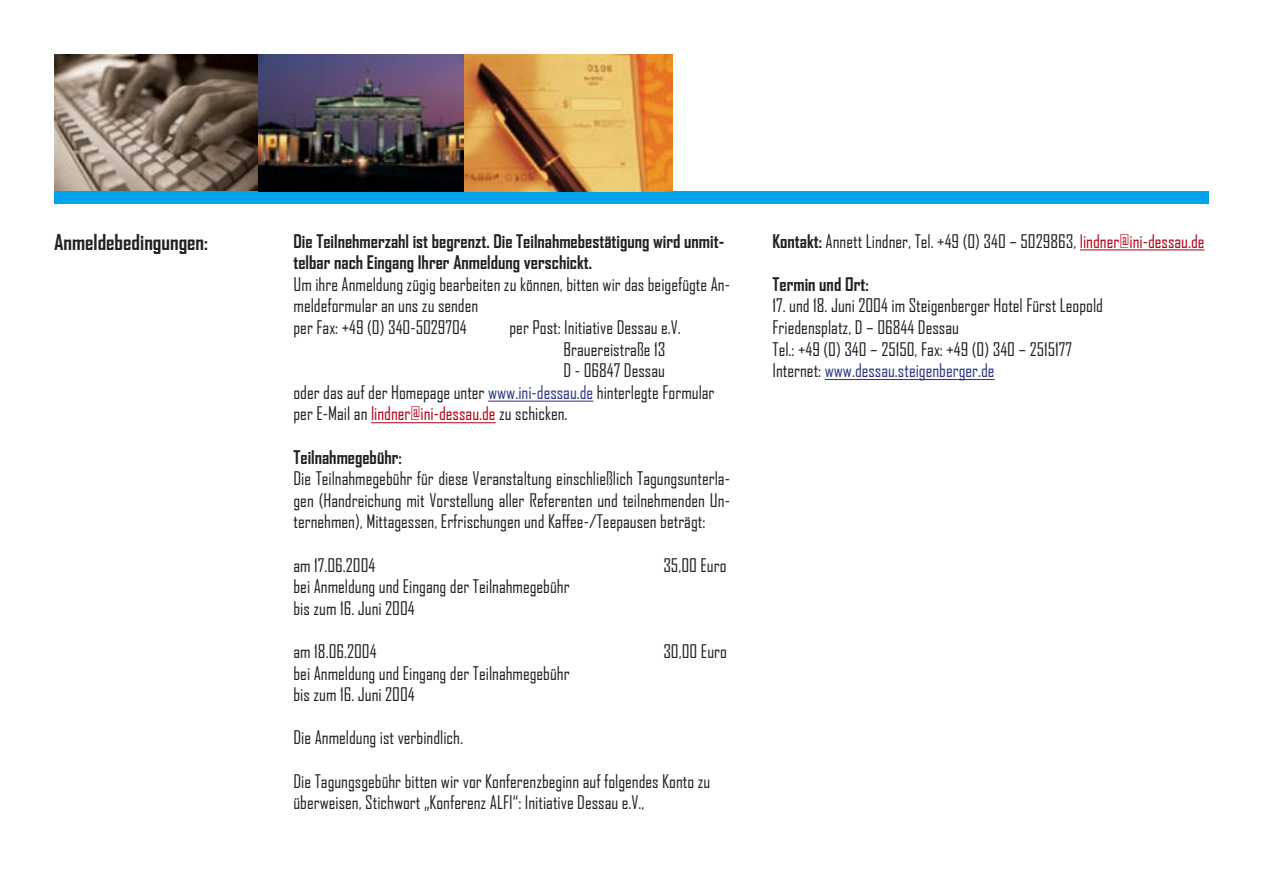
<style>
.page{position:relative;width:1263px;height:893px;background:#fff}
.page>*{position:absolute;margin:0;border:0;box-sizing:border-box;transform-origin:0 0}
.t1{font:700 21px "Agency FB";color:#212125}
.t2{font:18px/21.6px "Agency FB";color:#212125}
.t3{font:700 18px/21.6px "Agency FB";color:#212125}
.t4{font:18px "Agency FB";color:#2d3682}
.s1{color:#2d3682}
.s2{color:#b30215}
.s3{font-weight:700}
.s4{color:#212125}
</style>
<div class="page">
<hr style="left:488px;top:401px;width:105px;height:1px;background:#2d3682">
<hr style="left:371px;top:422px;width:125px;height:1px;background:#b30215">
<hr style="left:1080px;top:249px;width:124px;height:1px;background:#b30215">
<hr style="left:825px;top:379px;width:170px;height:1px;background:#2d3682">
<div style="left:55px;top:191px;width:1154px;height:13px;background:#00a4e8"></div>
<img style="left:54px;top:54px;width:618px;height:137px">
<p class="t1" style="left:54px;top:229px;width:156px">Anmeldebedingungen:</p>
<p class="t3" style="left:293px;top:230px;width:432px">Die Teilnehmerzahl ist begrenzt. Die Teilnahmebestätigung wird unmit&shy;telbar nach Eingang Ihrer Anmeldung verschickt.</p>
<p class="t2" style="left:293px;top:273px;width:438px">Um ihre Anmeldung zügig bearbeiten zu können, bitten wir das beigefügte An&shy;meldeformular an uns zu senden</p>
<p class="t2" style="left:293px;top:316px;width:175px">per Fax: +49 (0) 340-5029704</p>
<p class="t2" style="left:509px;top:316px;width:173px">per Post: Initiative Dessau e.V.</p>
<p class="t2" style="left:563px;top:338px;width:103px">Brauereistraße 13</p>
<p class="t2" style="left:563px;top:359px;width:103px">D - 06847 Dessau</p>
<p class="t2" style="left:293px;top:381px;width:423px">oder das auf der Homepage unter <span class="s1">www.ini-dessau.de</span> hinterlegte Formular per E-Mail an <span class="s2">lindner@ini-dessau.de</span> zu schicken.</p>
<p class="t3" style="left:293px;top:446px;width:110px">Teilnahmegebühr:</p>
<p class="t2" style="left:293px;top:467px;width:438px;text-align:justify">Die Teilnahmegebühr für diese Veranstaltung einschließlich Tagungsunterla&shy;gen (Handreichung mit Vorstellung aller Referenten und teilnehmenden Un&shy;ternehmen), Mittagessen, Erfrischungen und Kaffee-/Teepausen beträgt:</p>
<p class="t2" style="left:293px;top:554px;width:83px">am 17.06.2004</p>
<p class="t2" style="left:663px;top:554px;width:65px">35,00 Euro</p>
<p class="t2" style="left:293px;top:575px;width:278px">bei Anmeldung und Eingang der Teilnahmegebühr</p>
<p class="t2" style="left:293px;top:597px;width:123px">bis zum 16. Juni 2004</p>
<p class="t2" style="left:293px;top:640px;width:85px">am 18.06.2004</p>
<p class="t2" style="left:663px;top:640px;width:65px">30,00 Euro</p>
<p class="t2" style="left:293px;top:662px;width:278px">bei Anmeldung und Eingang der Teilnahmegebühr</p>
<p class="t2" style="left:293px;top:683px;width:123px">bis zum 16. Juni 2004</p>
<p class="t2" style="left:293px;top:727px;width:171px">Die Anmeldung ist verbindlich.</p>
<p class="t2" style="left:293px;top:770px;width:418px">Die Tagungsgebühr bitten wir vor Konferenzbeginn auf folgendes Konto zu überweisen, Stichwort „Konferenz ALFI“: Initiative Dessau e.V.,</p>
<p class="t2" style="left:772px;top:230px;width:433px"><span class="s3">Kontakt:</span> Annett Lindner, Tel. +49 (0) 340 – 5029863, <span class="s2">lindner@ini-dessau.de</span></p>
<p class="t3" style="left:772px;top:273px;width:98px">Termin und Ort:</p>
<p class="t2" style="left:772px;top:295px;width:332px">17. und 18. Juni 2004 im Steigenberger Hotel Fürst Leopold</p>
<p class="t2" style="left:772px;top:316px;width:188px">Friedensplatz, D – 06844 Dessau</p>
<p class="t2" style="left:772px;top:338px;width:301px">Tel.: +49 (0) 340 – 25150, Fax: +49 (0) 340 – 2515177</p>
<p class="t4" style="left:772px;top:360px;width:224px"><span class="s4">Internet:</span> www.dessau.steigenberger.de</p>
</div>
